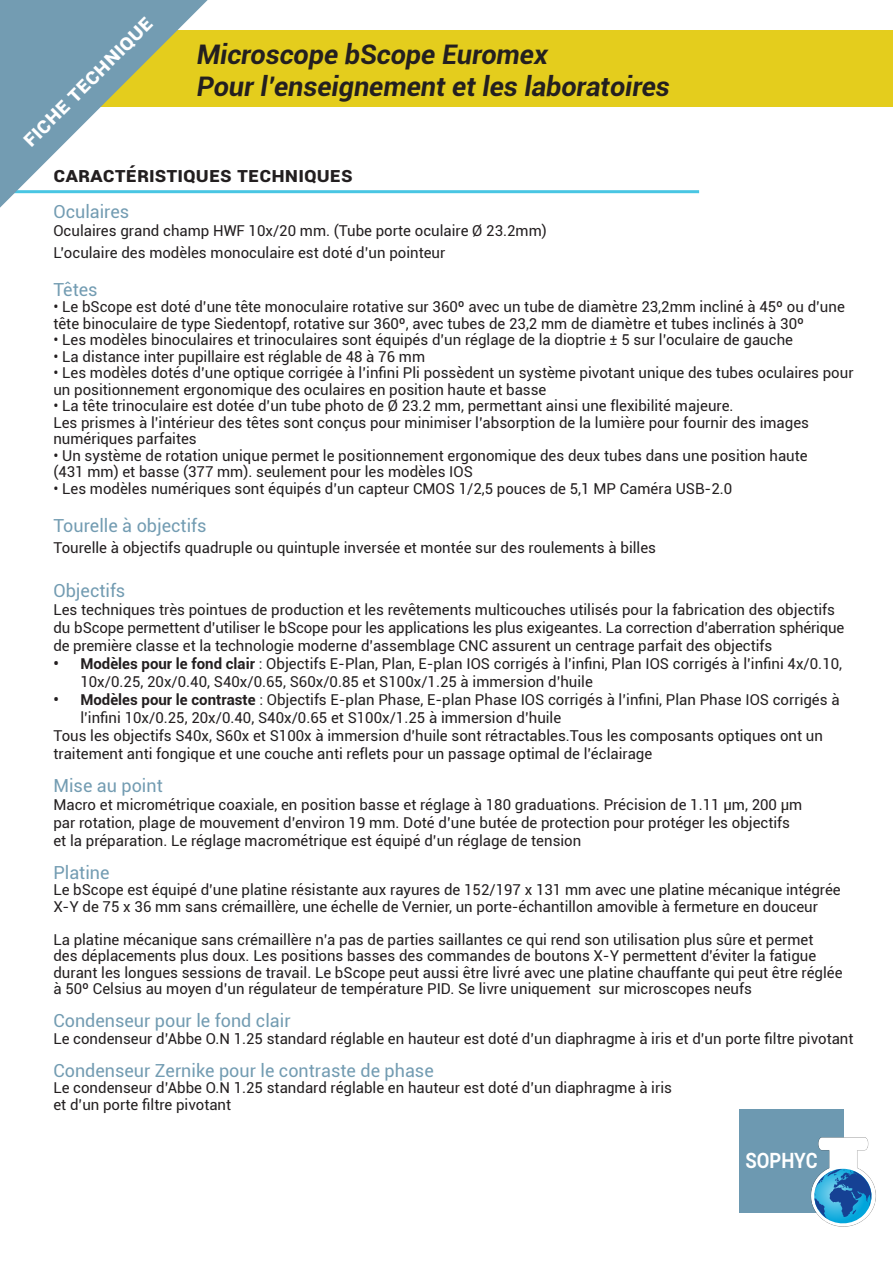
<style>
.page{position:relative;width:893px;height:1263px;background:#fff}
.page>*{position:absolute;margin:0;border:0;box-sizing:border-box;transform-origin:0 0}
.t1{font:italic 700 27px "Roboto";color:#231f20}
.t2{font:700 22.5px "Roboto";color:#fff}
.t3{font:700 21px "Roboto";color:#231f20}
.t4{font:700 21px "Roboto";color:#fff;scale:.88 1}
.t5{font:18px "Roboto";color:#739cb2}
.t6{font:15px/16.5px "Roboto";color:#231f20}
.s1{font-weight:700}
</style>
<div class="page">
<hr style="left:892px;top:31px;width:1px;height:76px;background:#e4cd1d">
<div style="left:0;top:30px;width:893px;height:76px;background:#e4cd1d"></div>
<hr style="left:0;top:190px;width:699px;height:3px;background:#49c6e3">
<svg style="left:0;top:0;width:208px;height:208px"></svg>
<div style="left:739px;top:1109px;width:104px;height:103px;background:#6d99b1"></div>
<img style="left:795px;top:1131px;width:81px;height:96px">
<svg style="left:811px;top:1169px;width:60px;height:57px"></svg>
<p class="t2" style="left:14px;top:131px;width:176px;rotate:-45deg">Fiche t echnique</p>
<p class="t1" style="left:197px;top:35px;width:353px">Microscope bScope Euromex</p>
<p class="t1" style="left:197px;top:68px;width:475px">Pour l’enseignement et les laboratoires</p>
<p class="t3" style="left:53px;top:159px;width:301px">CARACTéristiques techniques</p>
<p class="t5" style="left:53px;top:199px;width:77px">Oculaires</p>
<p class="t6" style="left:53px;top:222px;width:495px">Oculaires grand champ HWF 10x/20 mm. (Tube porte oculaire Ø 23.2mm)</p>
<p class="t6" style="left:53px;top:243px;width:393px">L’oculaire des modèles monoculaire est doté d’un pointeur</p>
<p class="t5" style="left:53px;top:277px;width:46px">Têtes</p>
<p class="t6" style="left:53px;top:298px;width:793px">• Le bScope est doté d’une tête monoculaire rotative sur 360º avec un tube de diamètre 23,2mm incliné à 45º ou d’une tête binoculaire de type Siedentopf, rotative sur 360º, avec tubes de 23,2 mm de diamètre et tubes inclinés à 30º</p>
<p class="t6" style="left:53px;top:331px;width:741px">• Les modèles binoculaires et trinoculaires sont équipés d’un réglage de la dioptrie ± 5 sur l’oculaire de gauche</p>
<p class="t6" style="left:53px;top:348px;width:373px">• La distance inter pupillaire est réglable de 48 à 76 mm</p>
<p class="t6" style="left:53px;top:364px;width:802px">• Les modèles dotés d’une optique corrigée à l’infini Pli possèdent un système pivotant unique des tubes oculaires pour un positionnement ergonomique des oculaires en position haute et basse</p>
<p class="t6" style="left:53px;top:397px;width:682px">• La tête trinoculaire est dotée d’un tube photo de Ø 23.2 mm, permettant ainsi une flexibilité majeure.</p>
<p class="t6" style="left:53px;top:414px;width:757px">Les prismes à l’intérieur des têtes sont conçus pour minimiser l’absorption de la lumière pour fournir des images</p>
<p class="t6" style="left:53px;top:430px;width:145px">numériques parfaites</p>
<p class="t6" style="left:53px;top:447px;width:756px">• Un système de rotation unique permet le positionnement ergonomique des deux tubes dans une position haute</p>
<p class="t6" style="left:53px;top:463px;width:421px">(431 mm) et basse (377 mm). seulement pour les modèles IOS</p>
<p class="t6" style="left:53px;top:480px;width:680px">• Les modèles numériques sont équipés d’un capteur CMOS 1/2,5 pouces de 5,1 MP Caméra USB-2.0</p>
<p class="t5" style="left:53px;top:513px;width:155px">Tourelle à objectifs</p>
<p class="t6" style="left:53px;top:539px;width:604px">Tourelle à objectifs quadruple ou quintuple inversée et montée sur des roulements à billes</p>
<p class="t5" style="left:53px;top:578px;width:73px">Objectifs</p>
<p class="t6" style="left:53px;top:600px;width:783px">Les techniques très pointues de production et les revêtements multicouches utilisés pour la fabrication des objectifs</p>
<p class="t6" style="left:53px;top:618px;width:792px;line-height:18px">du bScope permettent d’utiliser le bScope pour les applications les plus exigeantes. La correction d’aberration sphérique de première classe et la technologie moderne d’assemblage CNC assurent un centrage parfait des objectifs</p>
<p class="t6" style="left:80px;top:654px;width:763px;line-height:18px;text-indent:-27px"><span class="s1">• Modèles pour le fond clair</span> : Objectifs E-Plan, Plan, E-plan IOS corrigés à l’infini, Plan IOS corrigés à l’infini 4x/0.10,<br>10x/0.25, 20x/0.40, S40x/0.65, S60x/0.85 et S100x/1.25 à immersion d’huile</p>
<p class="t6" style="left:80px;top:690px;width:761px;line-height:18px;text-indent:-27px"><span class="s1">• Modèles pour le contraste</span> : Objectifs E-plan Phase, E-plan Phase IOS corrigés à l’infini, Plan Phase IOS corrigés à l’infini 10x/0.25, 20x/0.40, S40x/0.65 et S100x/1.25 à immersion d’huile</p>
<p class="t6" style="left:53px;top:726px;width:771px;line-height:18px">Tous les objectifs S40x, S60x et S100x à immersion d’huile sont rétractables.Tous les composants optiques ont un traitement anti fongique et une couche anti reflets pour un passage optimal de l’éclairage</p>
<p class="t5" style="left:53px;top:773px;width:111px">Mise au point</p>
<p class="t6" style="left:53px;top:795px;width:750px">Macro et micrométrique coaxiale, en position basse et réglage à 180 graduations. Précision de 1.11 µm, 200 µm</p>
<p class="t6" style="left:53px;top:813px;width:738px">par rotation, plage de mouvement d’environ 19 mm. Doté d’une butée de protection pour protéger les objectifs</p>
<p class="t6" style="left:53px;top:831px;width:529px">et la préparation. Le réglage macrométrique est équipé d’un réglage de tension</p>
<p class="t5" style="left:53px;top:860px;width:58px">Platine</p>
<p class="t6" style="left:53px;top:881px;width:789px">Le bScope est équipé d’une platine résistante aux rayures de 152/197 x 131 mm avec une platine mécanique intégrée<br>X-Y de 75 x 36 mm sans crémaillère, une échelle de Vernier, un porte-échantillon amovible à fermeture en douceur</p>
<p class="t6" style="left:53px;top:930px;width:761px">La platine mécanique sans crémaillère n’a pas de parties saillantes ce qui rend son utilisation plus sûre et permet</p>
<p class="t6" style="left:53px;top:947px;width:791px">des déplacements plus doux. Les positions basses des commandes de boutons X-Y permettent d’éviter la fatigue durant les longues sessions de travail. Le bScope peut aussi être livré avec une platine chauffante qui peut être réglée</p>
<p class="t6" style="left:53px;top:980px;width:700px">à 50º Celsius au moyen d’un régulateur de température PID. Se livre uniquement sur microscopes neufs</p>
<p class="t5" style="left:53px;top:1008px;width:239px">Condenseur pour le fond clair</p>
<p class="t6" style="left:53px;top:1029px;width:802px">Le condenseur d’Abbe O.N 1.25 standard réglable en hauteur est doté d’un diaphragme à iris et d’un porte filtre pivotant</p>
<p class="t5" style="left:53px;top:1058px;width:382px">Condenseur Zernike pour le contraste de phase</p>
<p class="t6" style="left:53px;top:1079px;width:620px">Le condenseur d’Abbe O.N 1.25 standard réglable en hauteur est doté d’un diaphragme à iris</p>
<p class="t6" style="left:53px;top:1095px;width:179px">et d’un porte filtre pivotant</p>
<p class="t4" style="left:745px;top:1146px;width:83px">SOPHYC</p>
</div>
